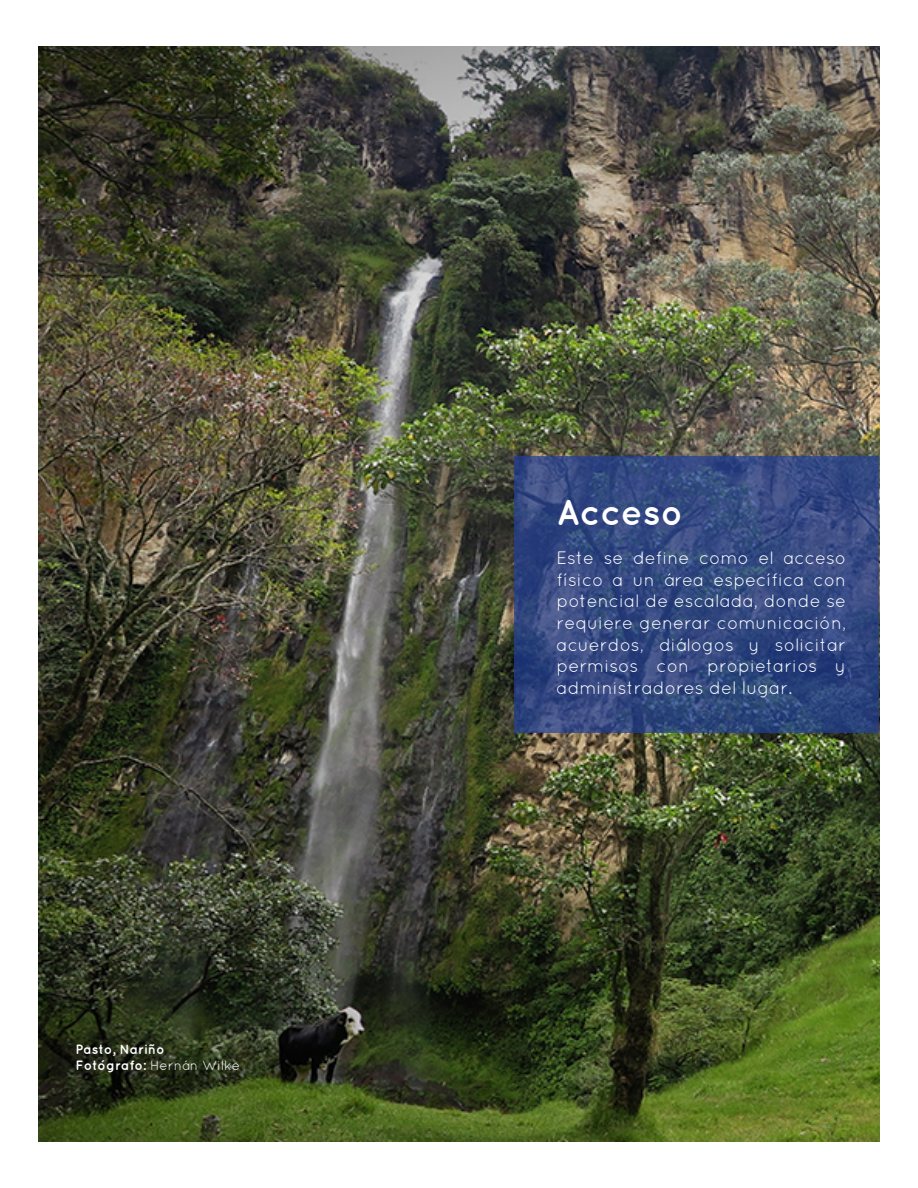
<style>
.page{position:relative;width:918px;height:1188px;background:#fff}
.page>*{position:absolute;margin:0;border:0;box-sizing:border-box;transform-origin:0 0}
.t1{font:700 36px "Quicksand";color:#fff}
.t2{font:18px/21.6px "Quicksand";color:#fff;text-align:justify}
.t3{font:700 13.5px/16.2px "Quicksand";color:#fff}
.t4{font:13.5px "Quicksand";color:#666}
.s1{font-weight:400}
</style>
<div class="page">
<img style="left:39px;top:47px;width:840px;height:1094px">
<svg style="left:515px;top:456px;width:364px;height:276px;background:#334880"></svg>
<p class="t3" style="left:76px;top:1040px;width:166px">Pasto, Nariño<br>Fotógrafo: <span class="s1">Hernán Wilke</span></p>
<h1 class="t1" style="left:557px;top:490px;width:128px">Acceso</h1>
<p class="t2" style="left:557px;top:547px;width:291px">Este se define como el acceso físico a un área específica con potencial de escalada, donde se requiere generar comunicación, acuerdos, diálogos y solicitar permisos con propietarios y administradores del lugar.</p>
<p class="t4" style="left:840px;top:1058px;width:6px">1</p>
</div>
